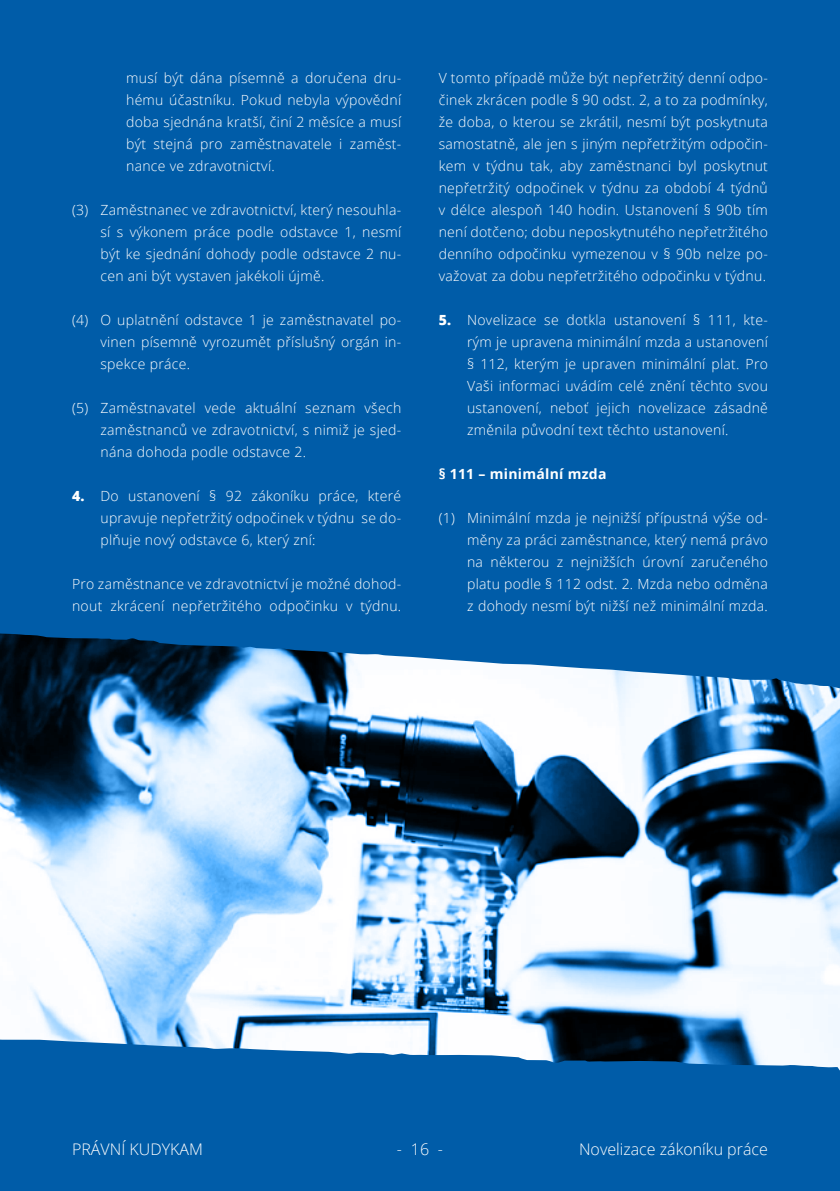
<style>
.page{position:relative;width:840px;height:1191px;background:#fff}
.page>*{position:absolute;margin:0;border:0;box-sizing:border-box;transform-origin:0 0}
.t1{font:300 16px "Open Sans";color:#fff}
.t2{font:300 14px/22px "Open Sans";letter-spacing:.02em;color:#fff;text-align:justify}
.t3{font:700 14px "Open Sans";letter-spacing:.02em;color:#fff}
.s1{font-weight:800}
</style>
<div class="page">
<div style="left:0;top:0;width:839px;height:1191px;background:#005ca8"></div>
<img style="left:0;top:700px;width:839px;height:303px">
<svg style="left:0;top:633px;width:839px;height:67px"></svg>
<svg style="left:0;top:1003px;width:839px;height:66px"></svg>
<p class="t2" style="left:126px;top:66px;width:276px">musí být dána písemně a doručena dru&shy;hému účastníku. Pokud nebyla výpovědní doba sjednána kratší, činí 2 měsíce a musí být stejná pro zaměstnavatele i zaměst&shy;nance ve zdravotnictví.</p>
<p class="t2" style="left:100px;top:198px;width:302px;text-indent:-28px">(3) Zaměstnanec ve zdravotnictví, který nesouhla&shy;sí s výkonem práce podle odstavce 1, nesmí být ke sjednání dohody podle odstavce 2 nu&shy;cen ani být vystaven jakékoli újmě.</p>
<p class="t2" style="left:100px;top:308px;width:302px;text-indent:-28px">(4) O uplatnění odstavce 1 je zaměstnavatel po&shy;vinen písemně vyrozumět příslušný orgán in&shy;spekce práce.</p>
<p class="t2" style="left:100px;top:396px;width:302px;text-indent:-28px">(5) Zaměstnavatel vede aktuální seznam všech zaměstnanců ve zdravotnictví, s nimiž je sjed&shy;nána dohoda podle odstavce 2.</p>
<p class="t2" style="left:100px;top:484px;width:302px;text-indent:-28px"><span class="s1">4.</span> Do ustanovení § 92 zákoníku práce, které upravuje nepřetržitý odpočinek v týdnu se do&shy;plňuje nový odstavce 6, který zní:</p>
<p class="t2" style="left:72px;top:572px;width:330px">Pro zaměstnance ve zdravotnictví je možné dohod&shy;nout zkrácení nepřetržitého odpočinku v týdnu.</p>
<p class="t2" style="left:438px;top:66px;width:330px">V tomto případě může být nepřetržitý denní odpo&shy;činek zkrácen podle § 90 odst. 2, a to za podmínky, že doba, o kterou se zkrátil, nesmí být poskytnuta samostatně, ale jen s jiným nepřetržitým odpočin&shy;kem v týdnu tak, aby zaměstnanci byl poskytnut nepřetržitý odpočinek v týdnu za období 4 týdnů v délce alespoň 140 hodin. Ustanovení § 90b tím není dotčeno; dobu neposkytnutého nepřetržitého denního odpočinku vymezenou v § 90b nelze po&shy;važovat za dobu nepřetržitého odpočinku v týdnu.</p>
<p class="t2" style="left:467px;top:308px;width:302px;text-indent:-28px"><span class="s1">5.</span> Novelizace se dotkla ustanovení § 111, kte&shy;rým je upravena minimální mzda a ustanovení § 112, kterým je upraven minimální plat. Pro Vaši informaci uvádím celé znění těchto svou ustanovení, neboť jejich novelizace zásadně změnila původní text těchto ustanovení.</p>
<p class="t3" style="left:438px;top:464px;width:169px">§ 111 – minimální mzda</p>
<p class="t2" style="left:467px;top:506px;width:302px;text-indent:-28px">(1) Minimální mzda je nejnižší přípustná výše od&shy;měny za práci zaměstnance, který nemá právo na některou z nejnižších úrovní zaručeného platu podle § 112 odst. 2. Mzda nebo odměna z dohody nesmí být nižší než minimální mzda.</p>
<p class="t1" style="left:72px;top:1138px;width:132px">PRÁVNÍ KUDYKAM</p>
<p class="t1" style="left:396px;top:1138px;width:48px">- 16 -</p>
<p class="t1" style="left:578px;top:1138px;width:190px">Novelizace zákoníku práce</p>
</div>
